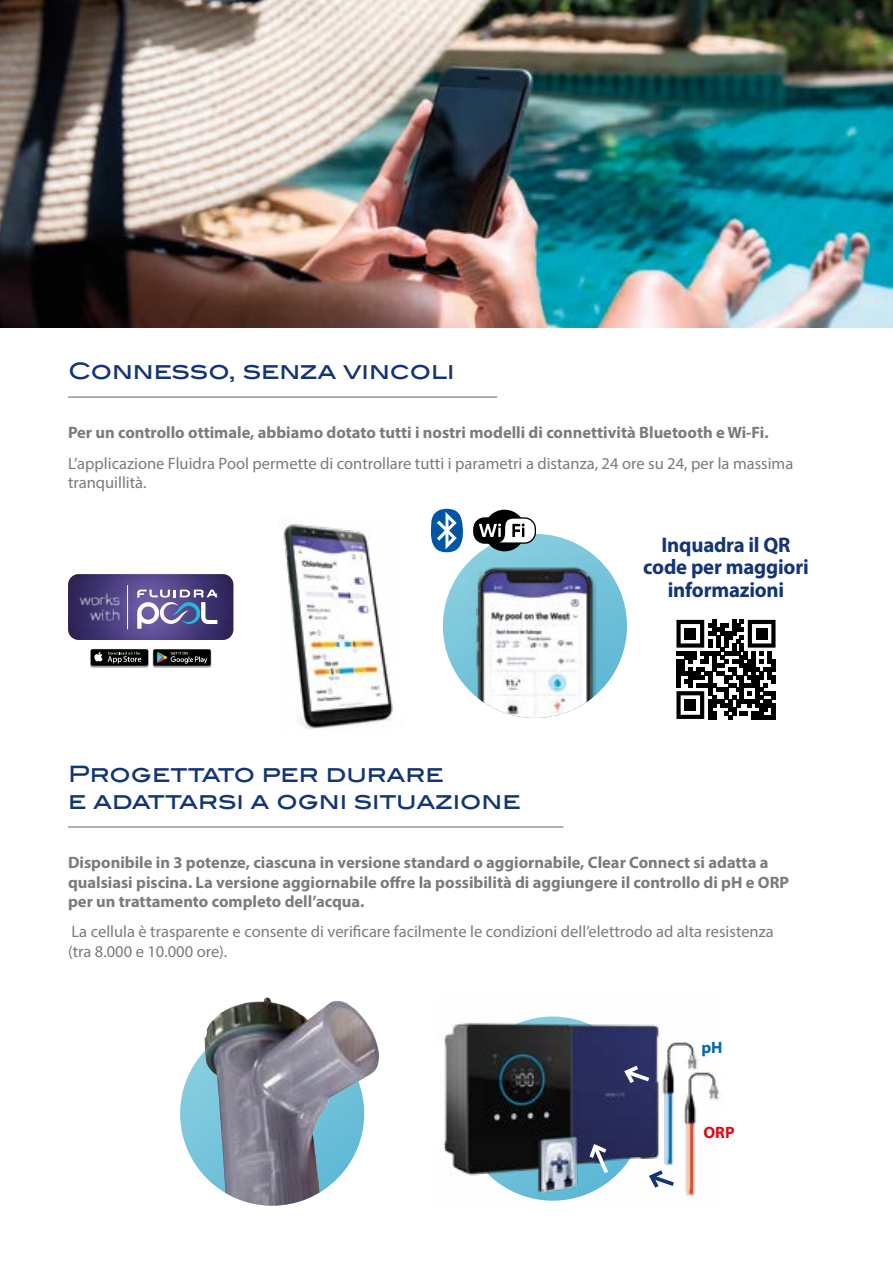
<style>
.page{position:relative;width:893px;height:1263px;background:#fff}
.page>*{position:absolute;margin:0;border:0;box-sizing:border-box;transform-origin:0 0}
.t1{font:22.5px/27px "Blair ITC Std";color:#133578}
.t2{font:700 21.15px/22.5px "Myriad Pro";letter-spacing:-.01em;color:#133578;text-align:center}
.t3{font:700 16.5px/19.5px "Myriad Pro";color:#7c7b7b}
.t4{font:16.5px/19.5px "Myriad Pro";color:#7c7b7b}
.t5{font:700 16.5px "Myriad Pro";color:#e30613}
.t6{font:700 16.5px "Myriad Pro";color:#0069b4}
</style>
<div class="page">
<img style="left:0;top:0;width:893px;height:327px">
<img style="left:443px;top:1034px;width:277px;height:162px">
<img style="left:281px;top:522px;width:112px;height:207px">
<svg style="left:676px;top:620px;width:100px;height:99px"></svg>
<div style="left:684px;top:628px;width:12px;height:12px;background:#000"></div>
<div style="left:756px;top:628px;width:12px;height:12px;background:#000"></div>
<div style="left:684px;top:699px;width:12px;height:12px;background:#000"></div>
<svg style="left:180px;top:1052px;width:24px;height:124px"></svg>
<img style="left:204px;top:997px;width:175px;height:209px">
<svg style="left:431px;top:509px;width:196px;height:209px"></svg>
<svg style="left:448px;top:1016px;width:230px;height:185px"></svg>
<hr style="left:68px;top:826px;width:495px;height:2px;background:#9498a8">
<hr style="left:68px;top:396px;width:429px;height:2px;background:#9498a8">
<svg style="left:90px;top:649px;width:121px;height:19px"></svg>
<img style="left:68px;top:574px;width:165px;height:66px">
<hr style="left:127px;top:585px;width:1px;height:44px;background:#fff">
<svg style="left:137px;top:590px;width:81px;height:39px"></svg>
<img style="left:79px;top:592px;width:44px;height:31px">
<h1 class="t1" style="left:68px;top:358px;width:388px">Connesso, senza vincoli</h1>
<p class="t3" style="left:68px;top:422px;width:702px">Per un controllo ottimale, abbiamo dotato tutti i nostri modelli di connettività Bluetooth e Wi-Fi.</p>
<p class="t4" style="left:68px;top:453px;width:727px">L’applicazione Fluidra Pool permette di controllare tutti i parametri a distanza, 24 ore su 24, per la massima tranquillità.</p>
<h1 class="t1" style="left:68px;top:760px;width:454px">Progettato per durare<br>e adattarsi a ogni situazione</h1>
<p class="t2" style="left:643px;top:533px;width:167px">Inquadra il QR code per maggiori informazioni</p>
<p class="t3" style="left:68px;top:852px;width:723px">Disponibile in 3 potenze, ciascuna in versione standard o aggiornabile, Clear Connect si adatta a qualsiasi piscina. La versione aggiornabile offre la possibilità di aggiungere il controllo di pH e ORP per un trattamento completo dell’acqua.</p>
<p class="t4" style="left:68px;top:922px;width:707px">La cellula è trasparente e consente di verificare facilmente le condizioni dell’elettrodo ad alta resistenza (tra 8.000 e 10.000 ore).</p>
<p class="t6" style="left:701px;top:1036px;width:23px">pH</p>
<p class="t5" style="left:703px;top:1122px;width:33px">ORP</p>
</div>
